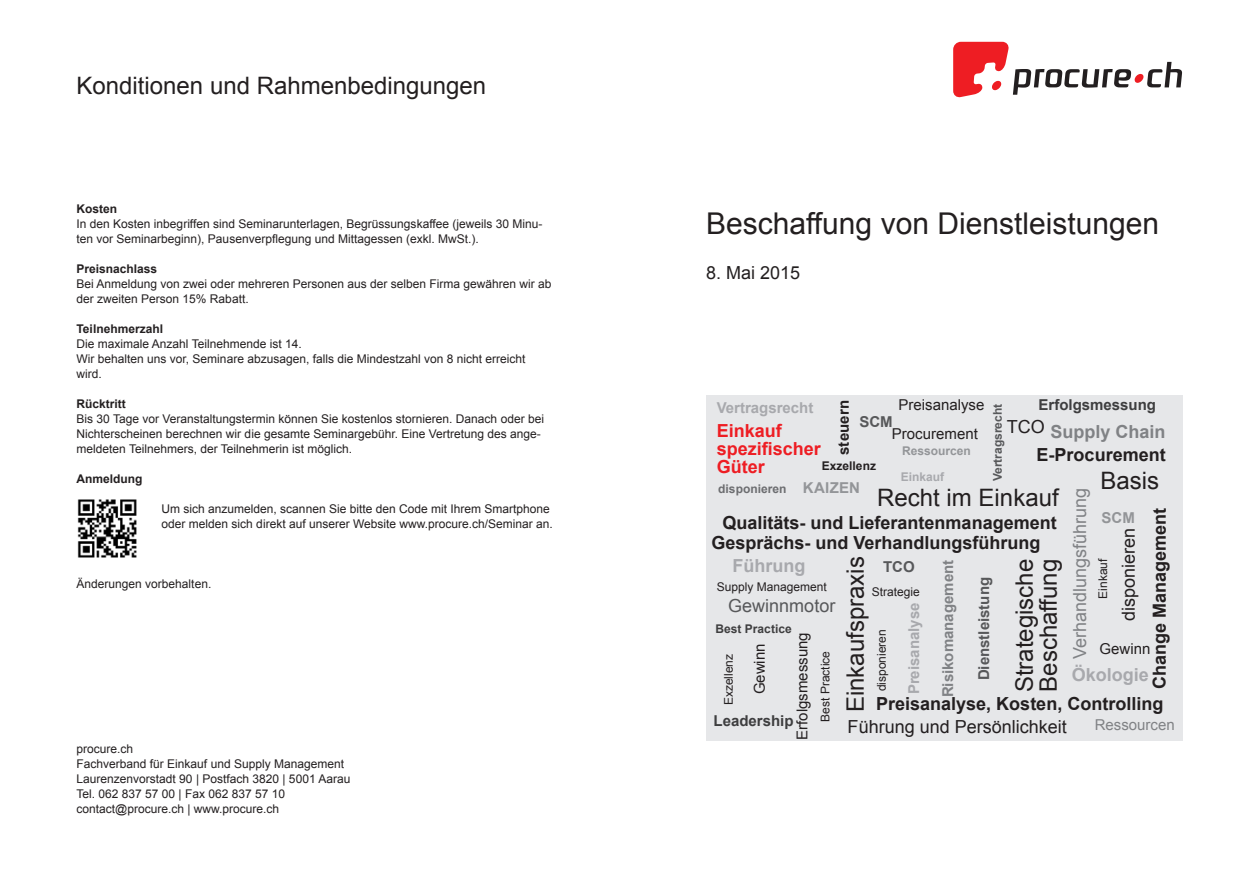
<style>
.page{position:relative;width:1259px;height:893px;background:#fff}
.page>*{position:absolute;margin:0;border:0;box-sizing:border-box;transform-origin:0 0}
.t1{font:30px "Arial";color:#231f20}
.t2{font:24px/24px "Arial";color:#231f20}
.t3{font:700 18px "Arial";color:#231f20}
.t4{font:18px "Arial";color:#231f20}
.t5{font:700 18px/18px "Arial";color:#ee1d23}
.t6{font:18px "Arial";color:#808285}
.t7{font:700 18px "Arial";color:#a8a9ad}
.t8{font:18px "Arial";color:#57585a}
.t9{font:700 18px "Arial";color:#808285}
.t10{font:15px "Arial";color:#231f20}
.t11{font:700 15px "Arial";color:#a8a9ad}
.t12{font:700 15px "Arial";color:#3e3e3f}
.t13{font:700 15px "Arial";color:#57585a}
.t14{font:700 15px "Arial";color:#808285}
.t15{font:15px "Arial";color:#808285}
.t16{font:700 15px "Arial";letter-spacing:.01em;color:#231f20}
.t17{font:700 15px "Arial";color:#939598}
.t18{font:12px/15px "Arial";color:#231f20}
.t19{font:700 12px "Arial";color:#231f20}
.t20{font:700 12px "Arial";color:#6c6d70}
.t21{font:700 12px "Arial";color:#57585a}
.t22{font:700 12px "Arial";color:#3e3e3f}
.t23{font:700 12px "Arial";color:#939598}
.t24{font:700 12px "Arial";color:#a8a9ad}
.s1{font-size:15px;color:#939598}
</style>
<div class="page">
<svg style="left:953px;top:42px;width:229px;height:56px"></svg>
<img style="left:77px;top:499px;width:60px;height:59px">
<div style="left:706px;top:395px;width:476px;height:346px;background:#e6e7e9"></div>
<h2 class="t2" style="left:77px;top:74px;width:411px">Konditionen und Rahmenbedingungen</h2>
<p class="t19" style="left:77px;top:201px;width:42px">Kosten</p>
<p class="t18" style="left:77px;top:216px;width:467px">In den Kosten inbegriffen sind Seminarunterlagen, Begrüssungskaffee (jeweils 30 Minu&shy;ten vor Seminarbeginn), Pausenverpflegung und Mittagessen (exkl. MwSt.).</p>
<p class="t19" style="left:77px;top:261px;width:82px">Preisnachlass</p>
<p class="t18" style="left:77px;top:276px;width:476px">Bei Anmeldung von zwei oder mehreren Personen aus der selben Firma gewähren wir ab der zweiten Person 15% Rabatt.</p>
<p class="t19" style="left:77px;top:321px;width:88px">Teilnehmerzahl</p>
<p class="t18" style="left:77px;top:336px;width:450px">Die maximale Anzahl Teilnehmende ist 14.<br>Wir behalten uns vor, Seminare abzusagen, falls die Mindestzahl von 8 nicht erreicht wird.</p>
<p class="t19" style="left:77px;top:396px;width:51px">Rücktritt</p>
<p class="t18" style="left:77px;top:411px;width:469px">Bis 30 Tage vor Veranstaltungstermin können Sie kostenlos stornieren. Danach oder bei<br>Nichterscheinen berechnen wir die gesamte Seminargebühr. Eine Vertretung des ange&shy;meldeten Teilnehmers, der Teilnehmerin ist möglich.</p>
<p class="t19" style="left:77px;top:471px;width:68px">Anmeldung</p>
<p class="t18" style="left:162px;top:501px;width:393px">Um sich anzumelden, scannen Sie bitte den Code mit Ihrem Smartphone oder melden sich direkt auf unserer Website www.procure.ch/Seminar an.</p>
<p class="t18" style="left:77px;top:576px;width:136px">Änderungen vorbehalten.</p>
<p class="t18" style="left:77px;top:741px;width:275px">procure.ch<br>Fachverband für Einkauf und Supply Management Laurenzenvorstadt 90 | Postfach 3820 | 5001 Aarau Tel. 062 837 57 00 | Fax 062 837 57 10 contact@procure.ch | www.procure.ch</p>
<h1 class="t1" style="left:706px;top:204px;width:455px">Beschaffung von Dienstleistungen</h1>
<h3 class="t4" style="left:706px;top:261px;width:96px">8. Mai 2015</h3>
<p class="t12" style="left:1038px;top:394px;width:119px">Erfolgsmessung</p>
<p class="t10" style="left:898px;top:394px;width:87px">Preisanalyse</p>
<p class="t21" style="left:989px;top:481px;width:79px;rotate:-90deg">Vertragsrecht</p>
<p class="t16" style="left:833px;top:455px;width:57px;rotate:-90deg">steuern</p>
<p class="t11" style="left:716px;top:397px;width:98px">Vertragsrecht</p>
<p class="t13" style="left:859px;top:411px;width:35px">SCM</p>
<h3 class="t4" style="left:1007px;top:415px;width:39px">TCO</h3>
<h3 class="t5" style="left:716px;top:422px;width:106px">Einkauf spezifischer<br>Güter</h3>
<h3 class="t9" style="left:1050px;top:420px;width:117px">Supply Chain</h3>
<p class="t10" style="left:892px;top:424px;width:87px">Procurement</p>
<p class="t23" style="left:902px;top:443px;width:70px">Ressourcen</p>
<h3 class="t3" style="left:1036px;top:443px;width:131px">E-Procurement</h3>
<p class="t19" style="left:822px;top:458px;width:56px">Exzellenz</p>
<h2 class="t2" style="left:1100px;top:469px;width:60px">Basis</h2>
<p class="t24" style="left:901px;top:468px;width:45px">Einkauf</p>
<p class="t20" style="left:718px;top:480px;width:143px">disponieren <span class="s1">KAIZEN</span></p>
<h2 class="t2" style="left:877px;top:485px;width:183px">Recht im Einkauf</h2>
<h3 class="t6" style="left:1068px;top:659px;width:173px;rotate:-90deg">Verhandlungsführung</h3>
<h3 class="t3" style="left:1147px;top:689px;width:183px;rotate:-90deg">Change Management</h3>
<p class="t17" style="left:1101px;top:508px;width:35px">SCM</p>
<h3 class="t3" style="left:722px;top:510px;width:336px">Qualitäts- und Lieferantenmanagement</h3>
<h3 class="t4" style="left:1116px;top:621px;width:95px;rotate:-90deg">disponieren</h3>
<h3 class="t3" style="left:711px;top:531px;width:331px">Gesprächs- und Verhandlungsführung</h3>
<h2 class="t2" style="left:843px;top:712px;width:158px;rotate:-90deg">Einkaufspraxis</h2>
<p class="t18" style="left:1095px;top:598px;width:42px;rotate:-90deg">Einkauf</p>
<h3 class="t7" style="left:732px;top:554px;width:74px">Führung</h3>
<h2 class="t2" style="left:1012px;top:692px;width:135px;rotate:-90deg">Strategische<br>Beschaffung</h2>
<p class="t14" style="left:937px;top:697px;width:139px;rotate:-90deg">Risikomanagement</p>
<p class="t13" style="left:883px;top:556px;width:33px">TCO</p>
<p class="t13" style="left:973px;top:680px;width:105px;rotate:-90deg">Dienstleistung</p>
<p class="t18" style="left:717px;top:579px;width:112px">Supply Management</p>
<p class="t18" style="left:872px;top:584px;width:50px">Strategie</p>
<h3 class="t8" style="left:728px;top:593px;width:109px">Gewinnmotor</h3>
<p class="t11" style="left:903px;top:694px;width:93px;rotate:-90deg">Preisanalyse</p>
<p class="t22" style="left:715px;top:621px;width:78px">Best Practice</p>
<p class="t18" style="left:874px;top:691px;width:64px;rotate:-90deg">disponieren</p>
<p class="t10" style="left:792px;top:740px;width:109px;rotate:-90deg">Erfolgsmessung</p>
<p class="t10" style="left:1099px;top:639px;width:52px">Gewinn</p>
<p class="t10" style="left:749px;top:694px;width:52px;rotate:-90deg">Gewinn</p>
<p class="t18" style="left:818px;top:722px;width:72px;rotate:-90deg">Best Practice</p>
<p class="t18" style="left:721px;top:705px;width:53px;rotate:-90deg">Exzellenz</p>
<h3 class="t7" style="left:1071px;top:663px;width:79px">Ökologie</h3>
<h3 class="t3" style="left:876px;top:692px;width:289px">Preisanalyse, Kosten, Controlling</h3>
<p class="t12" style="left:713px;top:711px;width:82px">Leadership</p>
<p class="t15" style="left:1094px;top:715px;width:82px">Ressourcen</p>
<h3 class="t4" style="left:847px;top:715px;width:221px">Führung und Persönlichkeit</h3>
</div>
